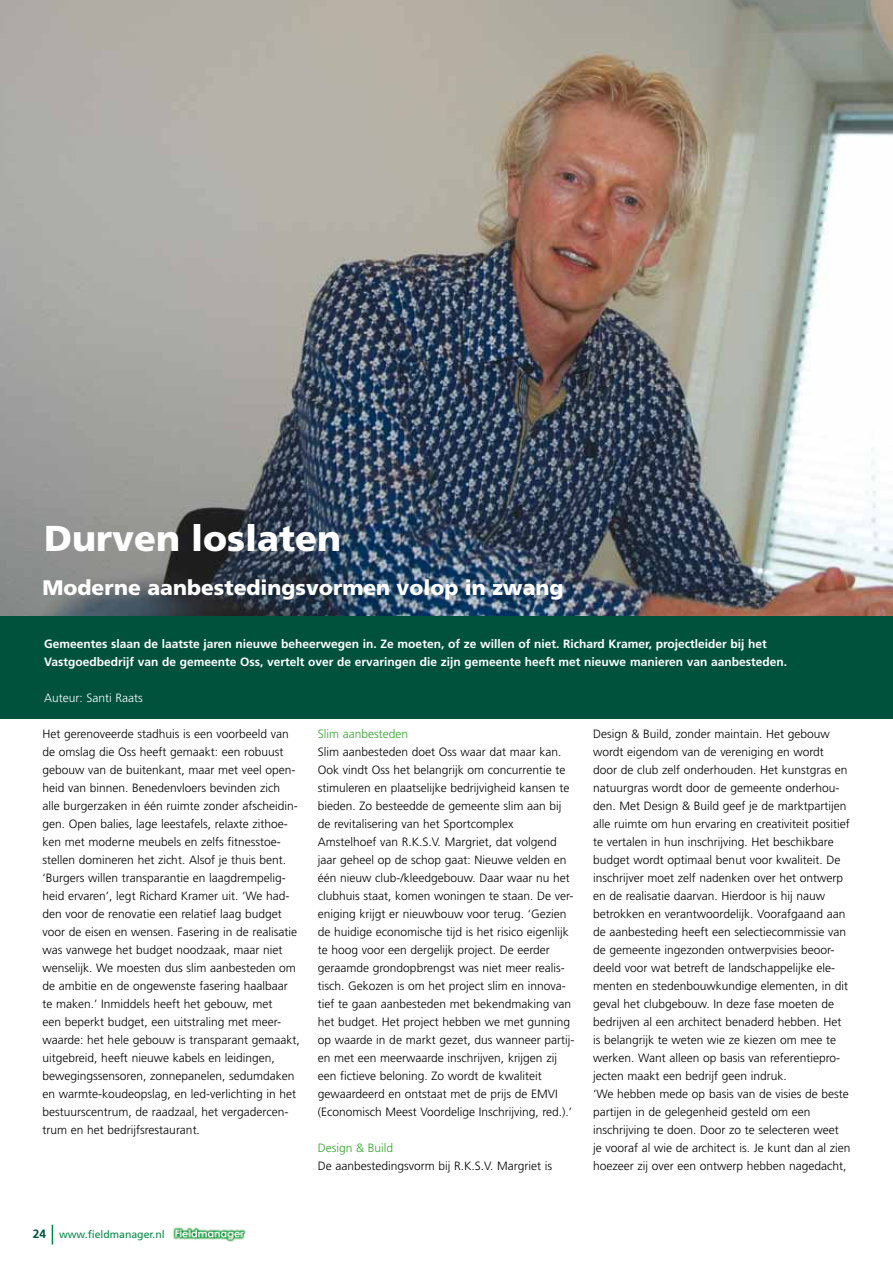
<style>
.page{position:relative;width:893px;height:1263px;background:#fff}
.page>*{position:absolute;margin:0;border:0;box-sizing:border-box;transform-origin:0 0}
.t1{font:900 36px "Frutiger";color:#fff}
.t2{font:900 21px "Frutiger";color:#fff}
.t3{font:300 12px/18px "Frutiger";color:#000}
.t4{font:700 12px/18px "Frutiger";color:#fff}
.t5{font:300 12px "Frutiger";color:#35a32c}
.t6{font:300 12px "Frutiger";color:#fff}
.t7{font:10.5px "Frutiger";color:#008b45}
.s1{font-weight:700;font-size:12px;color:#00523c}
</style>
<div class="page">
<svg style="left:52px;top:1225px;width:1px;height:19px"></svg>
<img style="left:173px;top:1227px;width:73px;height:15px">
<img style="left:0;top:0;width:893px;height:617px">
<div style="left:0;top:617px;width:893px;height:102px;background:#00523c"></div>
<h1 class="t1" style="left:44px;top:517px;width:299px">Durven loslaten</h1>
<h2 class="t2" style="left:43px;top:575px;width:523px">Moderne aanbestedingsvormen volop in zwang</h2>
<p class="t4" style="left:44px;top:635px;width:745px">Gemeentes slaan de laatste jaren nieuwe beheerwegen in. Ze moeten, of ze willen of niet. Richard Kramer, projectleider bij het<br>Vastgoedbedrijf van de gemeente Oss, vertelt over de ervaringen die zijn gemeente heeft met nieuwe manieren van aanbesteden.</p>
<p class="t6" style="left:44px;top:691px;width:100px">Auteur: Santi Raats</p>
<p class="t3" style="left:43px;top:725px;width:259px">Het gerenoveerde stadhuis is een voorbeeld van de omslag die Oss heeft gemaakt: een robuust gebouw van de buitenkant, maar met veel open&shy;heid van binnen. Benedenvloers bevinden zich alle burgerzaken in één ruimte zonder afscheidin&shy;gen. Open balies, lage leestafels, relaxte zithoe&shy;ken met moderne meubels en zelfs fitnesstoe&shy;stellen domineren het zicht. Alsof je thuis bent. ‘Burgers willen transparantie en laagdrempelig&shy;heid ervaren’, legt Richard Kramer uit. ‘We had&shy;den voor de renovatie een relatief laag budget voor de eisen en wensen. Fasering in de realisatie was vanwege het budget noodzaak, maar niet wenselijk. We moesten dus slim aanbesteden om de ambitie en de ongewenste fasering haalbaar te maken.’ Inmiddels heeft het gebouw, met<br>een beperkt budget, een uitstraling met meer&shy;waarde: het hele gebouw is transparant gemaakt, uitgebreid, heeft nieuwe kabels en leidingen, bewegingssensoren, zonnepanelen, sedumdaken en warmte-koudeopslag, en led-verlichting in het bestuurscentrum, de raadzaal, het vergadercen&shy;trum en het bedrijfsrestaurant.</p>
<p class="t5" style="left:318px;top:727px;width:92px">Slim aanbesteden</p>
<p class="t3" style="left:318px;top:743px;width:258px">Slim aanbesteden doet Oss waar dat maar kan.<br>Ook vindt Oss het belangrijk om concurrentie te stimuleren en plaatselijke bedrijvigheid kansen te bieden. Zo besteedde de gemeente slim aan bij de revitalisering van het Sportcomplex Amstelhoef van R.K.S.V. Margriet, dat volgend jaar geheel op de schop gaat: Nieuwe velden en één nieuw club-/kleedgebouw. Daar waar nu het clubhuis staat, komen woningen te staan. De ver&shy;eniging krijgt er nieuwbouw voor terug. ‘Gezien de huidige economische tijd is het risico eigenlijk te hoog voor een dergelijk project. De eerder geraamde grondopbrengst was niet meer realis&shy;tisch. Gekozen is om het project slim en innova&shy;tief te gaan aanbesteden met bekendmaking van het budget. Het project hebben we met gunning op waarde in de markt gezet, dus wanneer partij&shy;en met een meerwaarde inschrijven, krijgen zij een fictieve beloning. Zo wordt de kwaliteit gewaardeerd en ontstaat met de prijs de EMVI (Economisch Meest Voordelige Inschrijving, red.).’</p>
<p class="t5" style="left:318px;top:1141px;width:77px">Design &amp; Build</p>
<p class="t3" style="left:318px;top:1157px;width:236px">De aanbestedingsvorm bij R.K.S.V. Margriet is</p>
<p class="t3" style="left:593px;top:725px;width:259px">Design &amp; Build, zonder maintain. Het gebouw wordt eigendom van de vereniging en wordt door de club zelf onderhouden. Het kunstgras en natuurgras wordt door de gemeente onderhou&shy;den. Met Design &amp; Build geef je de marktpartijen alle ruimte om hun ervaring en creativiteit positief te vertalen in hun inschrijving. Het beschikbare budget wordt optimaal benut voor kwaliteit. De inschrijver moet zelf nadenken over het ontwerp en de realisatie daarvan. Hierdoor is hij nauw betrokken en verantwoordelijk. Voorafgaand aan de aanbesteding heeft een selectiecommissie van de gemeente ingezonden ontwerpvisies beoor&shy;deeld voor wat betreft de landschappelijke ele&shy;menten en stedenbouwkundige elementen, in dit geval het clubgebouw. In deze fase moeten de bedrijven al een architect benaderd hebben. Het is belangrijk te weten wie ze kiezen om mee te werken. Want alleen op basis van referentiepro&shy;jecten maakt een bedrijf geen indruk.<br>‘We hebben mede op basis van de visies de beste partijen in de gelegenheid gesteld om een inschrijving te doen. Door zo te selecteren weet<br>je vooraf al wie de architect is. Je kunt dan al zien hoezeer zij over een ontwerp hebben nagedacht,</p>
<p class="t7" style="left:33px;top:1228px;width:133px"><span class="s1">24</span> www.fieldmanager.nl</p>
</div>
